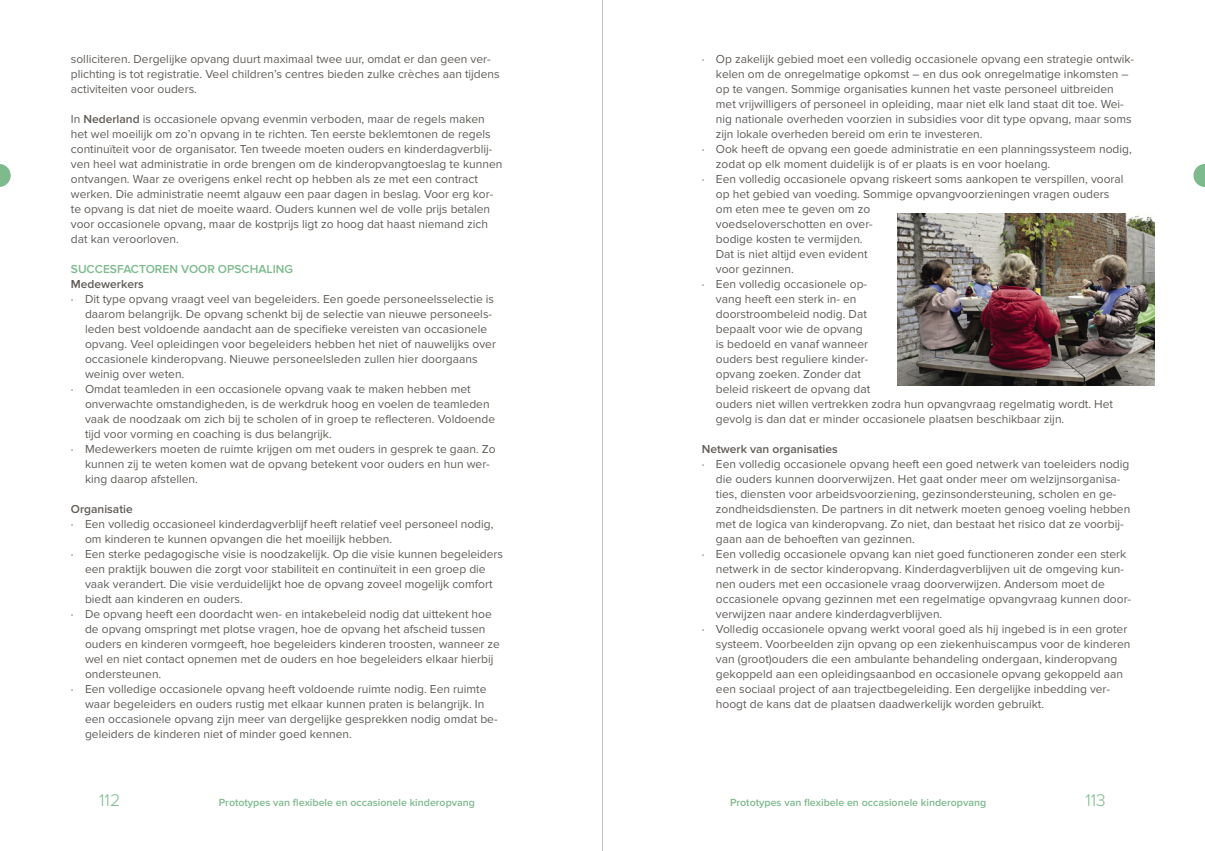
<style>
.page{position:relative;width:1205px;height:851px;background:#fff}
.page>*{position:absolute;margin:0;border:0;box-sizing:border-box;transform-origin:0 0}
.t1{font:300 17.5px "Proxima Nova";color:#7dba8d}
.body_NL_opsomm{font:12px/15px "Proxima Nova";color:#605c58}
.body_NL{font:12px/15px "Proxima Nova";color:#605c58}
.sub_heading_4{font:600 12px "Proxima Nova";color:#605c58}
._2_Heading_3{font:600 12px "Proxima Nova";color:#7dba8d}
.footer_Li-pagina{font:600 10.62px "Proxima Nova";color:#7dba8d}
.s1{font-weight:600}
</style>
<div class="page">
<svg style="left:0;top:164px;width:11px;height:23px"></svg>
<svg style="left:1193px;top:164px;width:12px;height:23px"></svg>
<img style="left:897px;top:213px;width:258px;height:172px">
<hr style="left:602px;top:0;width:1px;height:850px;background:#c0c0c0">
<p class="body_NL" style="left:71px;top:52px;width:430px">solliciteren. Dergelijke opvang duurt maximaal twee uur, omdat er dan geen ver&shy;plichting is tot registratie. Veel children’s centres bieden zulke crèches aan tijdens activiteiten voor ouders.</p>
<p class="body_NL" style="left:71px;top:112px;width:433px">In <span class="s1">Nederland</span> is occasionele opvang evenmin verboden, maar de regels maken het wel moeilijk om zo’n opvang in te richten. Ten eerste beklemtonen de regels continuïteit voor de organisator. Ten tweede moeten ouders en kinderdagverblij&shy;ven heel wat administratie in orde brengen om de kinderopvangtoeslag te kunnen ontvangen. Waar ze overigens enkel recht op hebben als ze met een contract werken. Die administratie neemt algauw een paar dagen in beslag. Voor erg kor&shy;te opvang is dat niet de moeite waard. Ouders kunnen wel de volle prijs betalen voor occasionele opvang, maar de kostprijs ligt zo hoog dat haast niemand zich dat kan veroorloven.</p>
<p class="_2_Heading_3" style="left:71px;top:262px;width:224px">SUCCESFACTOREN VOOR OPSCHALING</p>
<p class="sub_heading_4" style="left:71px;top:277px;width:75px">Medewerkers</p>
<p class="body_NL_opsomm" style="left:85px;top:292px;width:412px;text-indent:-14px">· Dit type opvang vraagt veel van begeleiders. Een goede personeelsselectie is daarom belangrijk. De opvang schenkt bij de selectie van nieuwe personeels&shy;leden best voldoende aandacht aan de specifieke vereisten van occasionele opvang. Veel opleidingen voor begeleiders hebben het niet of nauwelijks over occasionele kinderopvang. Nieuwe personeelsleden zullen hier doorgaans weinig over weten.</p>
<p class="body_NL_opsomm" style="left:85px;top:382px;width:412px;text-indent:-14px">· Omdat teamleden in een occasionele opvang vaak te maken hebben met onverwachte omstandigheden, is de werkdruk hoog en voelen de teamleden vaak de noodzaak om zich bij te scholen of in groep te reflecteren. Voldoende tijd voor vorming en coaching is dus belangrijk.</p>
<p class="body_NL_opsomm" style="left:85px;top:442px;width:412px;text-indent:-14px">· Medewerkers moeten de ruimte krijgen om met ouders in gesprek te gaan. Zo kunnen zij te weten komen wat de opvang betekent voor ouders en hun wer&shy;king daarop afstellen.</p>
<p class="sub_heading_4" style="left:71px;top:502px;width:63px">Organisatie</p>
<p class="body_NL_opsomm" style="left:85px;top:517px;width:410px;text-indent:-14px">· Een volledig occasioneel kinderdagverblijf heeft relatief veel personeel nodig, om kinderen te kunnen opvangen die het moeilijk hebben.</p>
<p class="body_NL_opsomm" style="left:85px;top:547px;width:420px;text-indent:-14px">· Een sterke pedagogische visie is noodzakelijk. Op die visie kunnen begeleiders een praktijk bouwen die zorgt voor stabiliteit en continuïteit in een groep die vaak verandert. Die visie verduidelijkt hoe de opvang zoveel mogelijk comfort biedt aan kinderen en ouders.</p>
<p class="body_NL_opsomm" style="left:85px;top:607px;width:416px;text-indent:-14px">· De opvang heeft een doordacht wen- en intakebeleid nodig dat uittekent hoe de opvang omspringt met plotse vragen, hoe de opvang het afscheid tussen ouders en kinderen vormgeeft, hoe begeleiders kinderen troosten, wanneer ze wel en niet contact opnemen met de ouders en hoe begeleiders elkaar hierbij ondersteunen.</p>
<p class="body_NL_opsomm" style="left:85px;top:682px;width:414px;text-indent:-14px">· Een volledige occasionele opvang heeft voldoende ruimte nodig. Een ruimte waar begeleiders en ouders rustig met elkaar kunnen praten is belangrijk. In een occasionele opvang zijn meer van dergelijke gesprekken nodig omdat be&shy;geleiders de kinderen niet of minder goed kennen.</p>
<p class="body_NL_opsomm" style="left:716px;top:52px;width:419px;text-indent:-14px">· Op zakelijk gebied moet een volledig occasionele opvang een strategie ontwik&shy;kelen om de onregelmatige opkomst – en dus ook onregelmatige inkomsten – op te vangen. Sommige organisaties kunnen het vaste personeel uitbreiden met vrijwilligers of personeel in opleiding, maar niet elk land staat dit toe. Wei&shy;nig nationale overheden voorzien in subsidies voor dit type opvang, maar soms zijn lokale overheden bereid om erin te investeren.</p>
<p class="body_NL_opsomm" style="left:716px;top:142px;width:417px;text-indent:-14px">· Ook heeft de opvang een goede administratie en een planningssysteem nodig, zodat op elk moment duidelijk is of er plaats is en voor hoelang.</p>
<p class="body_NL_opsomm" style="left:716px;top:172px;width:409px;text-indent:-14px">· Een volledig occasionele opvang riskeert soms aankopen te verspillen, vooral op het gebied van voeding. Sommige opvangvoorzieningen vragen ouders om eten mee te geven om zo<br>voedseloverschotten en over-<br>bodige kosten te vermijden.<br>Dat is niet altijd even evident<br>voor gezinnen.</p>
<p class="body_NL_opsomm" style="left:716px;top:277px;width:399px;text-indent:-14px">· Een volledig occasionele op-<br>vang heeft een sterk in- en<br>doorstroombeleid nodig. Dat<br>bepaalt voor wie de opvang<br>is bedoeld en vanaf wanneer<br>ouders best reguliere kinder-<br>opvang zoeken. Zonder dat<br>beleid riskeert de opvang dat<br>ouders niet willen vertrekken zodra hun opvangvraag regelmatig wordt. Het gevolg is dan dat er minder occasionele plaatsen beschikbaar zijn.</p>
<p class="sub_heading_4" style="left:702px;top:442px;width:138px">Netwerk van organisaties</p>
<p class="body_NL_opsomm" style="left:716px;top:457px;width:416px;text-indent:-14px">· Een volledig occasionele opvang heeft een goed netwerk van toeleiders nodig die ouders kunnen doorverwijzen. Het gaat onder meer om welzijnsorganisa&shy;ties, diensten voor arbeidsvoorziening, gezinsondersteuning, scholen en ge&shy;zondheidsdiensten. De partners in dit netwerk moeten genoeg voeling hebben met de logica van kinderopvang. Zo niet, dan bestaat het risico dat ze voorbij&shy;gaan aan de behoeften van gezinnen.</p>
<p class="body_NL_opsomm" style="left:716px;top:547px;width:417px;text-indent:-14px">· Een volledig occasionele opvang kan niet goed functioneren zonder een sterk netwerk in de sector kinderopvang. Kinderdagverblijven uit de omgeving kun&shy;nen ouders met een occasionele vraag doorverwijzen. Andersom moet de occasionele opvang gezinnen met een regelmatige opvangvraag kunnen door&shy;verwijzen naar andere kinderdagverblijven.</p>
<p class="body_NL_opsomm" style="left:716px;top:622px;width:416px;text-indent:-14px">· Volledig occasionele opvang werkt vooral goed als hij ingebed is in een groter systeem. Voorbeelden zijn opvang op een ziekenhuiscampus voor de kinderen van (groot)ouders die een ambulante behandeling ondergaan, kinderopvang gekoppeld aan een opleidingsaanbod en occasionele opvang gekoppeld aan een sociaal project of aan trajectbegeleiding. Een dergelijke inbedding ver&shy;hoogt de kans dat de plaatsen daadwerkelijk worden gebruikt.</p>
<h1 class="t1" style="left:99px;top:789px;width:22px">112</h1>
<p class="footer_Li-pagina" style="left:219px;top:796px;width:258px">Prototypes van flexibele en occasionele kinderopvang</p>
<p class="footer_Li-pagina" style="left:730px;top:796px;width:258px">Prototypes van flexibele en occasionele kinderopvang</p>
<h1 class="t1" style="left:1085px;top:789px;width:22px">113</h1>
</div>
